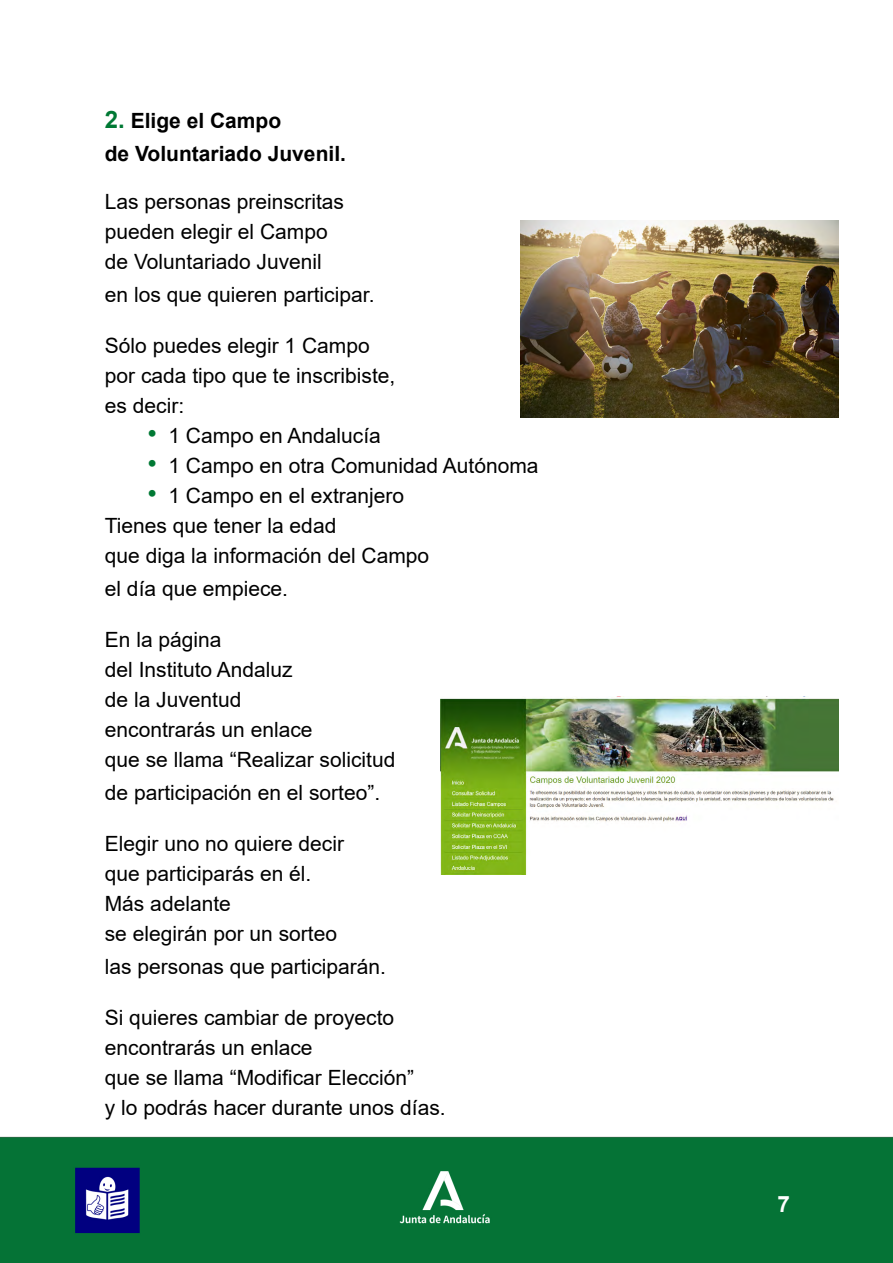
<style>
.page{position:relative;width:893px;height:1263px;background:#fff}
.page>*{position:absolute;margin:0;border:0;box-sizing:border-box;transform-origin:0 0}
.t1{font:700 22.5px "Arial";color:#fff}
.t2{font:21px/30px "Arial";color:#000}
.t3{font:700 21px/33px "Arial";color:#000}
.s1{font-size:24px;color:#007934}
.s2{font-size:27px;color:#007934}
</style>
<div class="page">
<div style="left:0;top:1136px;width:892px;height:127px;background:#057336"></div>
<img style="left:520px;top:220px;width:319px;height:197px">
<img style="left:440px;top:696px;width:399px;height:178px">
<p class="t3" style="left:105px;top:104px;width:243px"><span class="s1">2.</span> Elige el Campo<br>de Voluntariado Juvenil.</p>
<p class="t2" style="left:105px;top:186px;width:241px">Las personas preinscritas pueden elegir el Campo de Voluntariado Juvenil</p>
<p class="t2" style="left:105px;top:279px;width:271px">en los que quieren participar.</p>
<p class="t2" style="left:105px;top:330px;width:292px">Sólo puedes elegir 1 Campo por cada tipo que te inscribiste, es decir:</p>
<p class="t2" style="left:147px;top:420px;width:235px"><span class="s2">•</span> 1 Campo en Andalucía</p>
<p class="t2" style="left:147px;top:450px;width:393px"><span class="s2">•</span> 1 Campo en otra Comunidad Autónoma</p>
<p class="t2" style="left:105px;top:480px;width:326px;text-indent:43px"><span class="s2">•</span> 1 Campo en el extranjero<br>Tienes que tener la edad<br>que diga la información del Campo</p>
<p class="t2" style="left:105px;top:573px;width:185px">el día que empiece.</p>
<p class="t2" style="left:105px;top:624px;width:292px">En la página<br>del Instituto Andaluz<br>de la Juventud<br>encontrarás un enlace<br>que se llama “Realizar solicitud</p>
<p class="t2" style="left:105px;top:777px;width:277px">de participación en el sorteo”.</p>
<p class="t2" style="left:105px;top:828px;width:241px">Elegir uno no quiere decir que participarás en él.<br>Más adelante<br>se elegirán por un sorteo</p>
<p class="t2" style="left:105px;top:951px;width:283px">las personas que participarán.</p>
<p class="t2" style="left:105px;top:1002px;width:342px">Si quieres cambiar de proyecto encontrarás un enlace<br>que se llama “Modificar Elección”<br>y lo podrás hacer durante unos días.</p>
<p class="t1" style="left:777px;top:1188px;width:14px">7</p>
</div>
